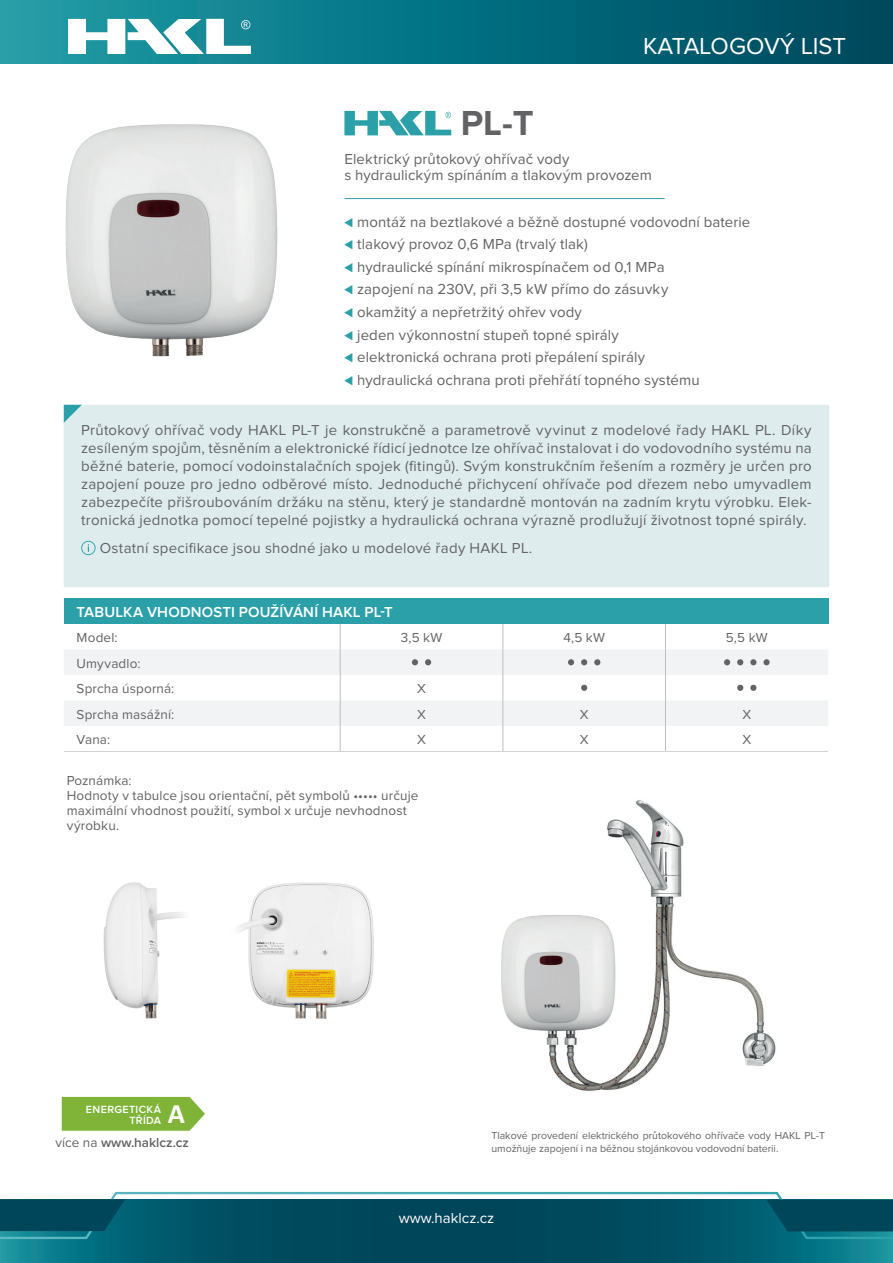
<style>
.page{position:relative;width:893px;height:1263px;background:#fff}
.page>*{position:absolute;margin:0;border:0;box-sizing:border-box;transform-origin:0 0}
.t1{font:700 36px "Proxima Nova";color:#636366}
.t2{font:700 28.35px "Calibri";color:#fff}
.t3{font:24px "Proxima Nova";color:#fff}
.t4{font:15px/22.5px "Proxima Nova";letter-spacing:.005em;color:#636366}
.t5{font:600 15px "Proxima Nova";letter-spacing:.01em;color:#fff}
.t6{font:15px "Proxima Nova";color:#fff}
.t7{font:13.5px/15px "Proxima Nova";letter-spacing:.01em;color:#636366}
.t8{font:600 13.5px "Proxima Nova";color:#636366}
.t9{font:600 10.8px "Proxima Nova";letter-spacing:.035em;color:#fff}
.t10{font:10.5px/12.6px "Proxima Nova";color:#636366}
.s1{color:#2ba0a8}
.s2{font-weight:400}
</style>
<div class="page">
<div style="left:0;top:0;width:893px;height:64px;background:linear-gradient(to right,#1e9ea8,#00465c)"></div>
<svg style="left:0;top:1240px;width:893px;height:23px;background:#035a6c"></svg>
<svg style="left:0;top:1191px;width:893px;height:49px;background:#246979"></svg>
<svg style="left:68px;top:19px;width:183px;height:35px"></svg>
<img style="left:501px;top:800px;width:275px;height:291px">
<img style="left:65px;top:124px;width:213px;height:233px">
<div style="left:64px;top:405px;width:765px;height:182px;background:#dfecee"></div>
<svg style="left:64px;top:405px;width:18px;height:18px"></svg>
<svg style="left:81px;top:541px;width:15px;height:14px"></svg>
<svg style="left:344px;top:111px;width:107px;height:24px"></svg>
<hr style="left:345px;top:198px;width:320px;height:1px;background:#2ba0a8">
<svg style="left:62px;top:1097px;width:143px;height:34px;background:#86b844"></svg>
<img style="left:103px;top:882px;width:82px;height:137px">
<img style="left:237px;top:882px;width:137px;height:137px">
<div style="left:64px;top:598px;width:764px;height:26px;background:#2ba0a8"></div>
<svg style="left:64px;top:649px;width:764px;height:77px;fill:#f2f3f4"></svg>
<hr style="left:64px;top:751px;width:276px;height:1px;background:#d2d3d5">
<hr style="left:340px;top:751px;width:163px;height:1px;background:#d2d3d5">
<hr style="left:503px;top:751px;width:162px;height:1px;background:#d2d3d5">
<hr style="left:665px;top:751px;width:163px;height:1px;background:#d2d3d5">
<svg style="left:340px;top:624px;width:1px;height:127px"></svg>
<svg style="left:502px;top:624px;width:1px;height:127px"></svg>
<svg style="left:665px;top:624px;width:1px;height:127px"></svg>
<svg style="left:412px;top:659px;width:6px;height:6px"></svg>
<svg style="left:425px;top:659px;width:6px;height:6px"></svg>
<svg style="left:568px;top:659px;width:6px;height:6px"></svg>
<svg style="left:581px;top:659px;width:6px;height:6px"></svg>
<svg style="left:594px;top:659px;width:6px;height:6px"></svg>
<svg style="left:724px;top:659px;width:6px;height:6px"></svg>
<svg style="left:737px;top:659px;width:6px;height:6px"></svg>
<svg style="left:750px;top:659px;width:6px;height:6px"></svg>
<div style="left:763px;top:659px;width:7px;height:6px;background:#636366;border-radius:50%"></div>
<svg style="left:581px;top:685px;width:6px;height:6px"></svg>
<svg style="left:737px;top:685px;width:6px;height:6px"></svg>
<svg style="left:750px;top:685px;width:6px;height:6px"></svg>
<h3 class="t3" style="left:643px;top:35px;width:205px">KATALOGOVÝ LIST</h3>
<p class="t1" style="left:461px;top:103px;width:75px">PL-T</p>
<p class="t4" style="left:344px;top:151px;width:309px;line-height:16.5px">Elektrický průtokový ohřívač vody<br>s hydraulickým spínáním a tlakovým provozem</p>
<p class="t4" style="left:345px;top:211px;width:407px"><span class="s1">⊳</span> montáž na beztlakové a běžně dostupné vodovodní baterie <span class="s1">⊳</span> tlakový provoz 0,6 MPa (trvalý tlak)<br><span class="s1">⊳</span> hydraulické spínání mikrospínačem od 0,1 MPa<br><span class="s1">⊳</span> zapojení na 230V, při 3,5 kW přímo do zásuvky<br><span class="s1">⊳</span> okamžitý a nepřetržitý ohřev vody<br><span class="s1">⊳</span> jeden výkonnostní stupeň topné spirály<br><span class="s1">⊳</span> elektronická ochrana proti přepálení spirály<br><span class="s1">⊳</span> hydraulická ochrana proti přehřátí topného systému</p>
<p class="t4" style="left:81px;top:421px;width:732px;line-height:18px;text-align:justify">Průtokový ohřívač vody HAKL PL-T je konstrukčně a parametrově vyvinut z modelové řady HAKL PL. Díky zesíleným spojům, těsněním a elektronické řídicí jednotce lze ohřívač instalovat i do vodovodního systému na běžné baterie, pomocí vodoinstalačních spojek (fitingů). Svým konstrukčním řešením a rozměry je určen pro zapojení pouze pro jedno odběrové místo. Jednoduché přichycení ohřívače pod dřezem nebo umyvadlem zabezpečíte přišroubováním držáku na stěnu, který je standardně montován na zadním krytu výrobku. Elek&shy;tronická jednotka pomocí tepelné pojistky a hydraulická ochrana výrazně prodlužují životnost topné spirály.</p>
<p class="t4" style="left:100px;top:537px;width:434px">Ostatní specifikace jsou shodné jako u modelové řady HAKL PL.</p>
<p class="t5" style="left:77px;top:603px;width:318px">TABULKA VHODNOSTI POUŽÍVÁNÍ HAKL PL-T</p>
<p class="t7" style="left:77px;top:630px;width:42px">Model:</p>
<p class="t7" style="left:401px;top:630px;width:43px">3,5 kW</p>
<p class="t7" style="left:563px;top:630px;width:43px">4,5 kW</p>
<p class="t7" style="left:726px;top:630px;width:44px">5,5 kW</p>
<p class="t7" style="left:77px;top:656px;width:65px">Umyvadlo:</p>
<p class="t7" style="left:77px;top:682px;width:99px">Sprcha úsporná:</p>
<p class="t7" style="left:417px;top:682px;width:10px">X</p>
<p class="t7" style="left:77px;top:707px;width:99px">Sprcha masážní:</p>
<p class="t7" style="left:417px;top:707px;width:10px">X</p>
<p class="t7" style="left:580px;top:707px;width:10px">X</p>
<p class="t7" style="left:742px;top:707px;width:10px">X</p>
<p class="t7" style="left:77px;top:733px;width:35px">Vana:</p>
<p class="t7" style="left:417px;top:733px;width:10px">X</p>
<p class="t7" style="left:580px;top:733px;width:10px">X</p>
<p class="t7" style="left:742px;top:733px;width:10px">X</p>
<p class="t7" style="left:67px;top:773px;width:353px">Poznámka:<br>Hodnoty v tabulce jsou orientační, pět symbolů ••••• určuje maximální vhodnost použití, symbol x určuje nevhodnost výrobku.</p>
<p class="t9" style="left:86px;top:1103px;width:77px">ENERGETICKÁ</p>
<p class="t9" style="left:129px;top:1114px;width:33px">TŘÍDA</p>
<p class="t2" style="left:168px;top:1094px;width:19px">A</p>
<p class="t8" style="left:55px;top:1134px;width:135px"><span class="s2">více na</span> www.haklcz.cz</p>
<p class="t10" style="left:491px;top:1130px;width:335px">Tlakové provedení elektrického průtokového ohřívače vody HAKL PL-T umožňuje zapojení i na běžnou stojánkovou vodovodní baterii.</p>
<p class="t6" style="left:399px;top:1211px;width:97px">www.haklcz.cz</p>
</div>
